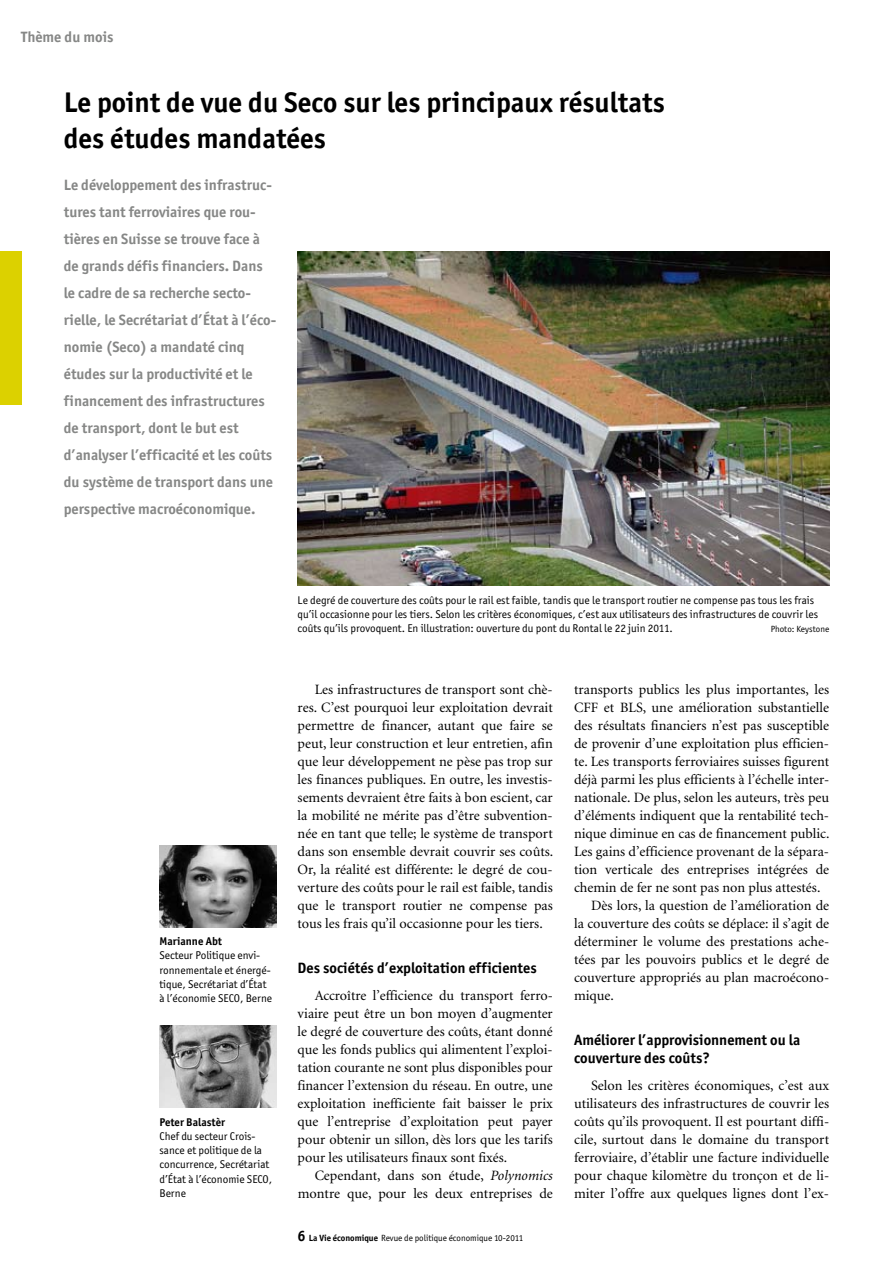
<style>
.page{position:relative;width:893px;height:1263px;background:#fff}
.page>*{position:absolute;margin:0;border:0;box-sizing:border-box;transform-origin:0 0}
.t1{font:700 28.5px/36px "Officina San ITC";color:#000}
.t2{font:700 15px/27px "Officina San ITC";color:#868786}
.t3{font:700 15px/18px "Officina San ITC";color:#000}
.t4{font:14.25px/18px "Minion";color:#000;text-align:justify}
.t5{font:11.25px/14.2px "Officina San ITC";color:#000}
.t6{font:700 11.25px "Officina San ITC";color:#000}
.t7{font:9px "Officina San ITC";color:#000}
.s1{font-style:italic}
.s2{font-weight:700;font-size:15px}
.s3{font-weight:700}
</style>
<div class="page">
<div style="left:0;top:252px;width:21px;height:153px;background:#dcd100"></div>
<img style="left:298px;top:251px;width:531px;height:334px">
<img style="left:159px;top:845px;width:117px;height:82px">
<img style="left:159px;top:1026px;width:117px;height:82px">
<p class="t2" style="left:21px;top:23px;width:94px">Thème du mois</p>
<h1 class="t1" style="left:64px;top:84px;width:603px">Le point de vue du Seco sur les principaux résultats des études mandatées</h1>
<p class="t2" style="left:64px;top:172px;width:214px">Le développement des infrastruc&shy;tures tant ferroviaires que rou&shy;tières en Suisse se trouve face à de grands défis financiers. Dans le cadre de sa recherche secto&shy;rielle, le Secrétariat d’État à l’éco&shy;nomie (Seco) a mandaté cinq études sur la productivité et le financement des infrastructures de transport, dont le but est d’analyser l’efficacité et les coûts du système de transport dans une perspective macroéconomique.</p>
<p class="t6" style="left:159px;top:934px;width:64px">Marianne Abt</p>
<p class="t5" style="left:159px;top:948px;width:114px">Secteur Politique envi&shy;ronnementale et énergé&shy;tique, Secrétariat d’État à l’économie SECO, Berne</p>
<p class="t6" style="left:159px;top:1115px;width:67px">Peter Balastèr</p>
<p class="t5" style="left:159px;top:1129px;width:114px">Chef du secteur Crois&shy;sance et politique de la concurrence, Secrétariat d’État à l’économie SECO,<br>Berne</p>
<p class="t5" style="left:298px;top:593px;width:522px">Le degré de couverture des coûts pour le rail est faible, tandis que le transport routier ne compense pas tous les frais qu’il occasionne pour les tiers. Selon les critères économiques, c’est aux utilisateurs des infrastructures de couvrir les coûts qu’ils provoquent. En illustration: ouverture du pont du Rontal le 22 juin 2011.</p>
<p class="t7" style="left:771px;top:624px;width:60px">Photo: Keystone</p>
<p class="t4" style="left:298px;top:680px;width:257px;text-indent:17px">Les infrastructures de transport sont chè&shy;res. C’est pourquoi leur exploitation devrait permettre de financer, autant que faire se peut, leur construction et leur entretien, afin que leur développement ne pèse pas trop sur les finances publiques. En outre, les investis&shy;sements devraient être faits à bon escient, car la mobilité ne mérite pas d’être subvention&shy;née en tant que telle; le système de transport dans son ensemble devrait couvrir ses coûts.<br>Or, la réalité est différente: le degré de cou&shy;verture des coûts pour le rail est faible, tandis que le transport routier ne compense pas tous les frais qu’il occasionne pour les tiers.</p>
<p class="t3" style="left:298px;top:958px;width:241px">Des sociétés d’exploitation efficientes</p>
<p class="t4" style="left:298px;top:986px;width:257px;text-indent:17px">Accroître l’efficience du transport ferro&shy;viaire peut être un bon moyen d’augmenter le degré de couverture des coûts, étant donné que les fonds publics qui alimentent l’exploi&shy;tation courante ne sont plus disponibles pour financer l’extension du réseau. En outre, une exploitation inefficiente fait baisser le prix que l’entreprise d’exploitation peut payer pour obtenir un sillon, dès lors que les tarifs pour les utilisateurs finaux sont fixés.</p>
<p class="t4" style="left:298px;top:1166px;width:257px;text-align:right">Cependant, dans son étude, <span class="s1">Polynomics </span>montre que, pour les deux entreprises de</p>
<p class="t7" style="left:298px;top:1232px;width:227px"><span class="s2">6</span> <span class="s3">La Vie économique</span> Revue de politique économique 10-2011</p>
<p class="t4" style="left:574px;top:680px;width:257px">transports publics les plus importantes, les</p>
<p class="t4" style="left:574px;top:698px;width:257px">CFF et BLS, une amélioration substantielle</p>
<p class="t4" style="left:574px;top:716px;width:257px">des résultats financiers n’est pas susceptible</p>
<p class="t4" style="left:574px;top:734px;width:257px">de provenir d’une exploitation plus efficien-</p>
<p class="t4" style="left:574px;top:752px;width:257px">te. Les transports ferroviaires suisses figurent</p>
<p class="t4" style="left:574px;top:770px;width:257px">déjà parmi les plus efficients à l’échelle inter-</p>
<p class="t4" style="left:574px;top:788px;width:257px">nationale. De plus, selon les auteurs, très peu</p>
<p class="t4" style="left:574px;top:806px;width:257px">d’éléments indiquent que la rentabilité tech-</p>
<p class="t4" style="left:574px;top:824px;width:257px">nique diminue en cas de financement public.</p>
<p class="t4" style="left:574px;top:842px;width:257px">Les gains d’efficience provenant de la sépara-</p>
<p class="t4" style="left:574px;top:860px;width:257px">tion verticale des entreprises intégrées de</p>
<p class="t4" style="left:574px;top:878px;width:248px">chemin de fer ne sont pas non plus attestés.</p>
<p class="t4" style="left:591px;top:896px;width:240px">Dès lors, la question de l’amélioration de</p>
<p class="t4" style="left:574px;top:914px;width:257px">la couverture des coûts se déplace: il s’agit de</p>
<p class="t4" style="left:574px;top:932px;width:257px">déterminer le volume des prestations ache-</p>
<p class="t4" style="left:574px;top:950px;width:257px">tées par les pouvoirs publics et le degré de</p>
<p class="t4" style="left:574px;top:968px;width:257px">couverture appropriés au plan macroécono-</p>
<p class="t4" style="left:574px;top:986px;width:41px">mique.</p>
<p class="t3" style="left:574px;top:1030px;width:228px">Améliorer l’approvisionnement ou la couverture des coûts?</p>
<p class="t4" style="left:574px;top:1076px;width:257px;text-indent:17px">Selon les critères économiques, c’est aux utilisateurs des infrastructures de couvrir les coûts qu’ils provoquent. Il est pourtant diffi&shy;cile, surtout dans le domaine du transport ferroviaire, d’établir une facture individuelle pour chaque kilomètre du tronçon et de li&shy;miter l’offre aux quelques lignes dont l’ex-</p>
</div>
